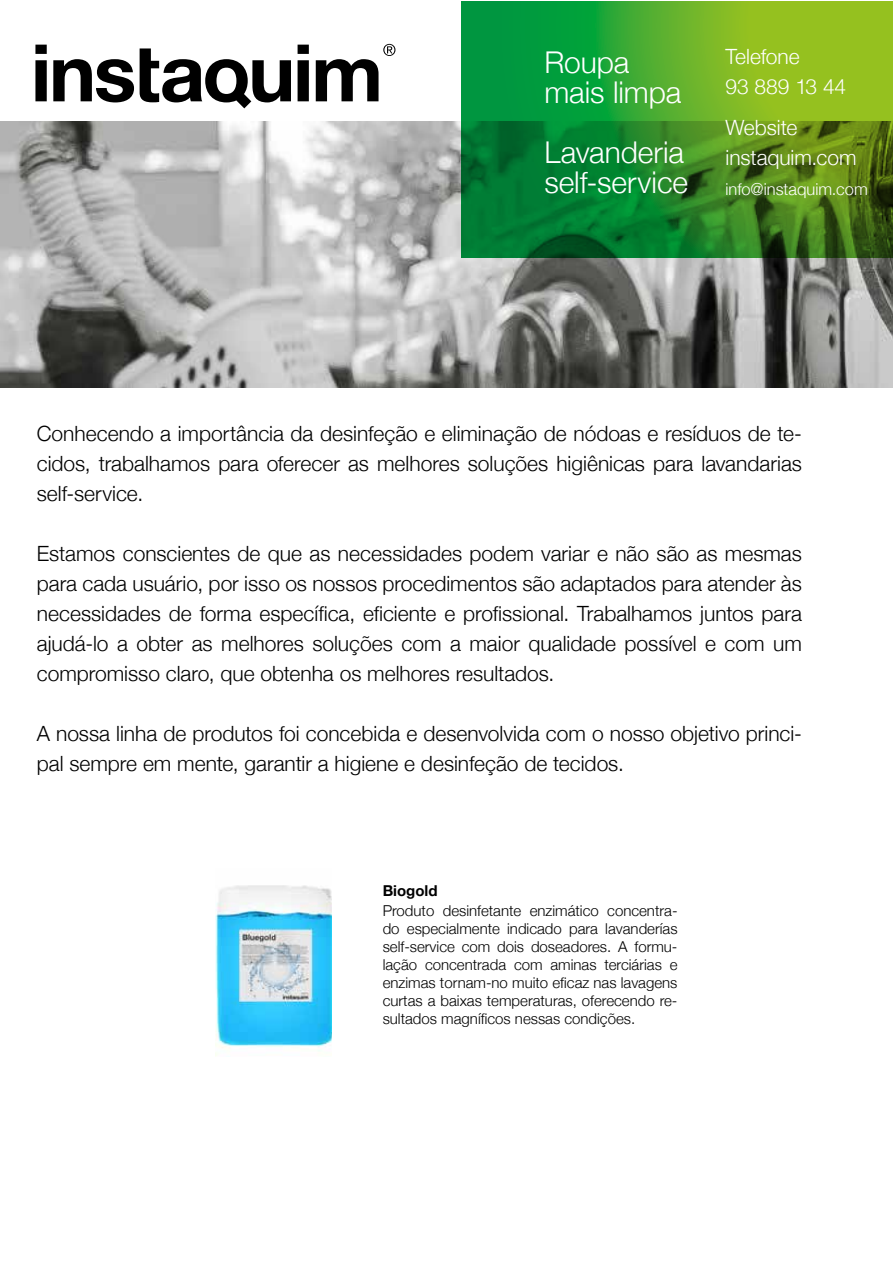
<style>
.page{position:relative;width:893px;height:1263px;background:#fff}
.page>*{position:absolute;margin:0;border:0;box-sizing:border-box;transform-origin:0 0}
.t1{font:300 30px/30px "Helvetica Neue";letter-spacing:-.005em;color:#fff}
.t2{font:300 21px/30px "Helvetica Neue";color:#000;text-align:justify}
.t3{font:300 21px/30px "Helvetica Neue";letter-spacing:-.005em;color:#fff}
.t4{font:300 16.5px "Helvetica Neue";color:#fff}
.t5{font:300 15px/18px "Helvetica Neue";color:#000;text-align:justify}
.t6{font:700 15px "Helvetica Neue";color:#000}
</style>
<div class="page">
<img style="left:0;top:122px;width:893px;height:265px">
<svg style="left:461px;top:1px;width:432px;height:257px;background:#38942b"></svg>
<svg style="left:35px;top:44px;width:360px;height:64px"></svg>
<img style="left:215px;top:885px;width:117px;height:171px">
<h1 class="t1" style="left:544px;top:45px;width:138px">Roupa mais limpa</h1>
<h1 class="t1" style="left:544px;top:135px;width:145px">Lavanderia self-service</h1>
<p class="t3" style="left:725px;top:40px;width:122px">Telefone<br>93 889 13 44</p>
<p class="t3" style="left:725px;top:111px;width:133px">Website instaquim.com</p>
<p class="t4" style="left:725px;top:175px;width:144px">info@instaquim.com</p>
<p class="t2" style="left:37px;top:417px;width:767px">Conhecendo a importância da desinfeção e eliminação de nódoas e resíduos de te&shy;cidos, trabalhamos para oferecer as melhores soluções higiênicas para lavandarias self-service.</p>
<p class="t2" style="left:37px;top:537px;width:767px">Estamos conscientes de que as necessidades podem variar e não são as mesmas para cada usuário, por isso os nossos procedimentos são adaptados para atender às necessidades de forma específica, eficiente e profissional. Trabalhamos juntos para ajudá-lo a obter as melhores soluções com a maior qualidade possível e com um compromisso claro, que obtenha os melhores resultados.</p>
<p class="t2" style="left:37px;top:717px;width:767px">A nossa linha de produtos foi concebida e desenvolvida com o nosso objetivo princi&shy;pal sempre em mente, garantir a higiene e desinfeção de tecidos.</p>
<p class="t6" style="left:383px;top:879px;width:56px">Biogold</p>
<p class="t5" style="left:383px;top:900px;width:296px">Produto desinfetante enzimático concentra&shy;do especialmente indicado para lavanderías self-service com dois doseadores. A formu&shy;lação concentrada com aminas terciárias e enzimas tornam-no muito eficaz nas lavagens curtas a baixas temperaturas, oferecendo re&shy;sultados magníficos nessas condições.</p>
</div>
